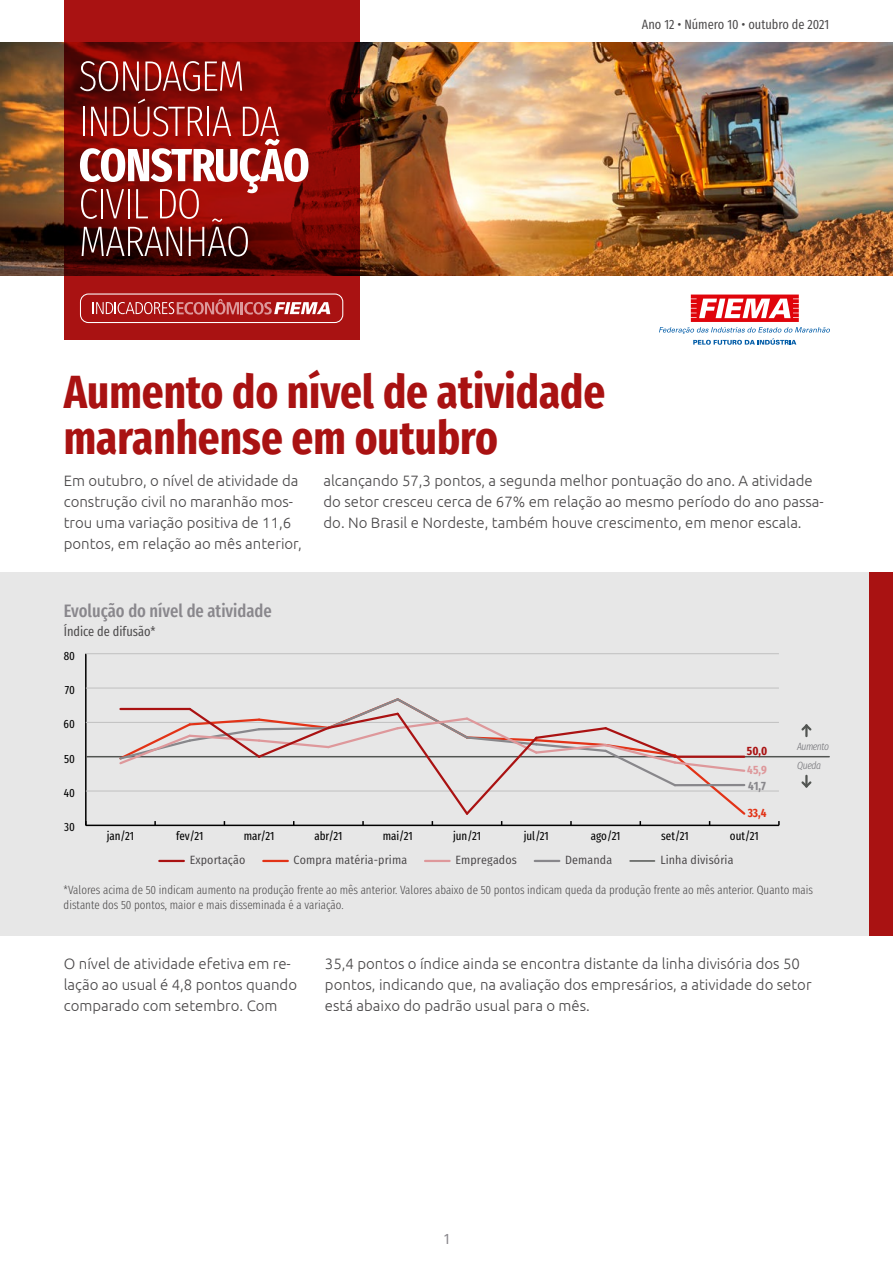
<style>
.page{position:relative;width:893px;height:1263px;background:#fff}
.page>*{position:absolute;margin:0;border:0;box-sizing:border-box;transform-origin:0 0}
.t1{font:700 46.5px/46.5px "Fira Sans Compressed";color:#a91212}
.t2{font:500 18px "Fira Sans Compressed";color:#89878c}
.t3{font:300 15px/21px "Ubuntu";color:#494748}
.t4{font:15px "Fira Sans Compressed";color:#89878c}
.t5{font:13.5px "Fira Sans Compressed";color:#494748}
.t6{font:300 12px/14.4px "Fira Sans Compressed";color:#494748}
.t7{font:12px "Fira Sans Compressed";color:#000}
.t8{font:12px "Fira Sans Condensed";letter-spacing:.01em;color:#474446}
.t9{font:700 12px "Fira Sans Compressed";color:#aa1212}
.t10{font:700 12px "Fira Sans Compressed";color:#e23317}
.t11{font:700 12px "Fira Sans Compressed";color:#88878b}
.t12{font:700 12px "Fira Sans Compressed";color:#de989b}
.t13{font:italic 300 10.5px "Fira Sans Compressed";letter-spacing:-.045em;color:#717176}
</style>
<div class="page">
<img style="left:0;top:43px;width:893px;height:232px">
<svg style="left:64px;top:1px;width:295px;height:339px;background:#890c0b"></svg>
<div style="left:80px;top:293px;width:263px;height:30px;border:1px solid #fff;border-radius:8px"></div>
<svg style="left:93px;top:299px;width:237px;height:15px;background:#c25556"></svg>
<div style="left:0;top:573px;width:893px;height:363px;background:#e7e7e7"></div>
<div style="left:869px;top:573px;width:24px;height:363px;background:#a91212"></div>
<svg style="left:801px;top:724px;width:10px;height:13px"></svg>
<svg style="left:801px;top:775px;width:10px;height:12px"></svg>
<hr style="left:630px;top:860px;width:25px;height:2px;background:#525552">
<hr style="left:263px;top:860px;width:25px;height:2px;background:#e23317">
<hr style="left:159px;top:860px;width:25px;height:2px;background:#aa1212">
<hr style="left:425px;top:860px;width:25px;height:2px;background:#de989b">
<hr style="left:535px;top:860px;width:24px;height:2px;background:#88878b">
<hr style="left:86px;top:825px;width:693px;height:1px;background:#000">
<hr style="left:85px;top:654px;width:2px;height:171px;background:#000">
<hr style="left:86px;top:791px;width:693px;height:1px;background:#c0c0c0">
<hr style="left:87px;top:756px;width:742px;height:1px;background:#525552">
<hr style="left:86px;top:722px;width:693px;height:1px;background:#c0c0c0">
<hr style="left:86px;top:688px;width:693px;height:1px;background:#c0c0c0">
<hr style="left:86px;top:653px;width:693px;height:1px;background:#c0c0c0">
<svg style="left:117px;top:698px;width:630px;height:127px"></svg>
<hr style="left:675px;top:755px;width:69px;height:3px;background:#aa1212">
<svg style="left:80px;top:61px;width:59px;height:30px;background:#89403e"></svg>
<svg style="left:145px;top:61px;width:97px;height:30px;background:#a9433f"></svg>
<svg style="left:80px;top:99px;width:228px;height:157px"></svg>
<svg style="left:659px;top:295px;width:171px;height:50px"></svg>
<p class="t5" style="left:642px;top:14px;width:189px">Ano 12 • Número 10 • outubro de 2021</p>
<h1 class="t1" style="left:64px;top:365px;width:543px">Aumento do nível de atividade maranhense em outubro</h1>
<p class="t3" style="left:64px;top:470px;width:240px">Em outubro, o nível de atividade da construção civil no maranhão mos&shy;trou uma variação positiva de 11,6 pontos, em relação ao mês anterior,</p>
<p class="t3" style="left:324px;top:470px;width:502px">alcançando 57,3 pontos, a segunda melhor pontuação do ano. A atividade do setor cresceu cerca de 67% em relação ao mesmo período do ano passa&shy;do. No Brasil e Nordeste, também houve crescimento, em menor escala.</p>
<p class="t2" style="left:64px;top:596px;width:210px">Evolução do nível de atividade</p>
<p class="t5" style="left:64px;top:621px;width:93px">Índice de difusão*</p>
<p class="t7" style="left:64px;top:646px;width:13px">80</p>
<p class="t7" style="left:65px;top:681px;width:12px">70</p>
<p class="t7" style="left:64px;top:715px;width:13px">60</p>
<p class="t7" style="left:64px;top:749px;width:12px">50</p>
<p class="t7" style="left:64px;top:784px;width:13px">40</p>
<p class="t7" style="left:64px;top:818px;width:12px">30</p>
<p class="t9" style="left:747px;top:740px;width:22px">50,0</p>
<p class="t12" style="left:747px;top:759px;width:21px">45,9</p>
<p class="t11" style="left:748px;top:776px;width:19px">41,7</p>
<p class="t10" style="left:748px;top:803px;width:20px">33,4</p>
<p class="t7" style="left:107px;top:827px;width:29px">jan/21</p>
<p class="t7" style="left:176px;top:827px;width:29px">fev/21</p>
<p class="t7" style="left:244px;top:827px;width:32px">mar/21</p>
<p class="t7" style="left:314px;top:827px;width:29px">abr/21</p>
<p class="t7" style="left:383px;top:827px;width:32px">mai/21</p>
<p class="t7" style="left:453px;top:827px;width:29px">jun/21</p>
<p class="t7" style="left:524px;top:827px;width:27px">jul/21</p>
<p class="t7" style="left:591px;top:827px;width:31px">ago/21</p>
<p class="t7" style="left:661px;top:827px;width:29px">set/21</p>
<p class="t7" style="left:730px;top:827px;width:30px">out/21</p>
<p class="t8" style="left:190px;top:851px;width:57px">Exportação</p>
<p class="t8" style="left:294px;top:851px;width:115px">Compra matéria-prima</p>
<p class="t8" style="left:455px;top:851px;width:63px">Empregados</p>
<p class="t8" style="left:565px;top:851px;width:48px">Demanda</p>
<p class="t8" style="left:660px;top:851px;width:75px">Linha divisória</p>
<p class="t13" style="left:797px;top:739px;width:33px">Aumento</p>
<p class="t13" style="left:797px;top:758px;width:26px">Queda</p>
<p class="t6" style="left:64px;top:883px;width:751px">*Valores acima de 50 indicam aumento na produção frente ao mês anterior. Valores abaixo de 50 pontos indicam queda da produção frente ao mês anterior. Quanto mais distante dos 50 pontos, maior e mais disseminada é a variação.</p>
<p class="t3" style="left:64px;top:953px;width:235px">O nível de atividade efetiva em re&shy;lação ao usual é 4,8 pontos quando comparado com setembro. Com</p>
<p class="t3" style="left:325px;top:953px;width:488px">35,4 pontos o índice ainda se encontra distante da linha divisória dos 50 pontos, indicando que, na avaliação dos empresários, a atividade do setor está abaixo do padrão usual para o mês.</p>
<p class="t4" style="left:444px;top:1227px;width:7px">1</p>
</div>
